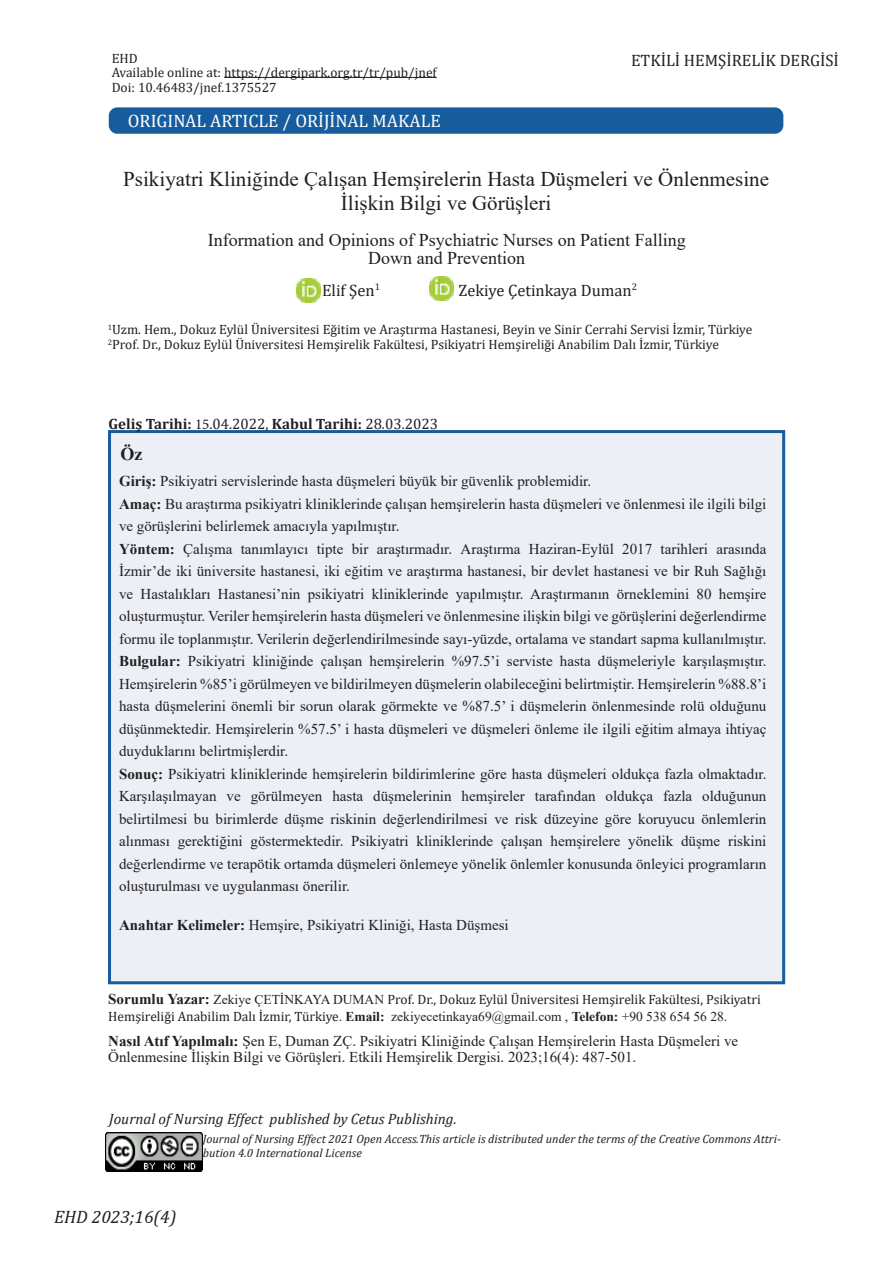
<style>
.page{position:relative;width:893px;height:1263px;background:#fff}
.page>*{position:absolute;margin:0;border:0;box-sizing:border-box;transform-origin:0 0}
.anabaşlık{font:21px/24px "Times New Roman";color:#231f20;text-align:center}
._2__başlık{font:18px "Times New Roman";color:#231f20}
.t1{font:18px "Cambria";color:#fff}
.t2{font:italic 18px "Cambria";color:#231f20}
.t3{font:700 18px "Times New Roman";color:#231f20}
.t4{font:16.5px "Cambria";color:#231f20}
.nasıl_atıf_yaplmalı{font:15px/22.5px "Times New Roman";color:#231f20;text-align:justify}
.t5{font:italic 15px "Cambria";color:#231f20}
.t6{font:700 15px "Cambria";color:#231f20}
.nasıl_atıf_yaplmalı-2{font:13.5px/15.1px "Cambria";color:#231f20}
.t7{font:italic 12px/14.4px "Cambria";color:#231f20}
.s1{font-family:"Minion Pro";font-weight:400}
.s2{font-weight:400}
.s3{font-weight:700}
.s4{font-family:"Times New Roman";font-weight:700;font-size:15px}
.s5{font-family:"Times New Roman"}
.s6{font-family:"Times New Roman";font-weight:700}
</style>
<div class="page">
<div style="left:109px;top:107px;width:674px;height:27px;background:#175d9e;border-radius:9px"></div>
<hr style="left:224px;top:77px;width:213px;height:1px;background:#231f20">
<div style="left:108px;top:430px;width:677px;height:554px;background:#eceff6;border:3px solid #175d9e"></div>
<img style="left:106px;top:1132px;width:96px;height:39px">
<img style="left:297px;top:279px;width:24px;height:24px">
<img style="left:429px;top:276px;width:24px;height:24px">
<p class="nasıl_atıf_yaplmalı-2" style="left:112px;top:51px;width:27px">EHD</p>
<p class="nasıl_atıf_yaplmalı-2" style="left:112px;top:64px;width:327px">Available online at: https://dergipark.org.tr/tr/pub/jnef<br>Doi: 10.46483/jnef.1375527</p>
<p class="t1" style="left:128px;top:111px;width:314px">ORIGINAL ARTICLE / ORİJİNAL MAKALE</p>
<p class="t4" style="left:631px;top:51px;width:209px">ETKİLİ HEMŞİRELİK DERGİSİ</p>
<p class="anabaşlık" style="left:123px;top:166px;width:647px">Psikiyatri Kliniğinde Çalışan Hemşirelerin Hasta Düşmeleri ve Önlenmesine<br>İlişkin Bilgi ve Görüşleri</p>
<p class="_2__başlık" style="left:208px;top:228px;width:479px">Information and Opinions of Psychiatric Nurses on Patient Falling</p>
<p class="_2__başlık" style="left:368px;top:246px;width:158px">Down and Prevention</p>
<p class="t4" style="left:322px;top:280px;width:59px">Elif Şen<sup>1</sup></p>
<p class="nasıl_atıf_yaplmalı-2" style="left:108px;top:322px;width:646px"><sup>1</sup>Uzm. Hem., Dokuz Eylül Üniversitesi Eğitim ve Araştırma Hastanesi, Beyin ve Sinir Cerrahi Servisi İzmir, Türkiye</p>
<p class="nasıl_atıf_yaplmalı-2" style="left:108px;top:337px;width:613px"><sup>2</sup>Prof. Dr., Dokuz Eylül Üniversitesi Hemşirelik Fakültesi, Psikiyatri Hemşireliği Anabilim Dalı İzmir, Türkiye</p>
<p class="t4" style="left:459px;top:280px;width:180px">Zekiye Çetinkaya Duman<sup>2</sup></p>
<p class="t6" style="left:109px;top:413px;width:331px">Geliş Tarihi: <span class="s1">15</span><span class="s2">.04.2022,</span> Kabul Tarihi: <span class="s2">28.03.2023</span></p>
<p class="t3" style="left:120px;top:440px;width:23px">Öz</p>
<p class="nasıl_atıf_yaplmalı" style="left:119px;top:469px;width:473px"><span class="s3">Giriş:</span> Psikiyatri servislerinde hasta düşmeleri büyük bir güvenlik problemidir.</p>
<p class="nasıl_atıf_yaplmalı" style="left:119px;top:492px;width:649px"><span class="s3">Amaç:</span> Bu araştırma psikiyatri kliniklerinde çalışan hemşirelerin hasta düşmeleri ve önlenmesi ile ilgili bilgi ve görüşlerini belirlemek amacıyla yapılmıştır.</p>
<p class="nasıl_atıf_yaplmalı" style="left:119px;top:537px;width:649px"><span class="s3">Yöntem:</span> Çalışma tanımlayıcı tipte bir araştırmadır. Araştırma Haziran-Eylül 2017 tarihleri arasında İzmir’de iki üniversite hastanesi, iki eğitim ve araştırma hastanesi, bir devlet hastanesi ve bir Ruh Sağlığı ve Hastalıkları Hastanesi’nin psikiyatri kliniklerinde yapılmıştır. Araştırmanın örneklemini 80 hemşire oluşturmuştur. Veriler hemşirelerin hasta düşmeleri ve önlenmesine ilişkin bilgi ve görüşlerini değerlendirme formu ile toplanmıştır. Verilerin değerlendirilmesinde sayı-yüzde, ortalama ve standart sapma kullanılmıştır.</p>
<p class="nasıl_atıf_yaplmalı" style="left:119px;top:649px;width:649px"><span class="s3">Bulgular:</span> Psikiyatri kliniğinde çalışan hemşirelerin %97.5’i serviste hasta düşmeleriyle karşılaşmıştır.<br>Hemşirelerin %85’i görülmeyen ve bildirilmeyen düşmelerin olabileceğini belirtmiştir. Hemşirelerin %88.8’i hasta düşmelerini önemli bir sorun olarak görmekte ve %87.5’ i düşmelerin önlenmesinde rolü olduğunu düşünmektedir. Hemşirelerin %57.5’ i hasta düşmeleri ve düşmeleri önleme ile ilgili eğitim almaya ihtiyaç duyduklarını belirtmişlerdir.</p>
<p class="nasıl_atıf_yaplmalı" style="left:119px;top:762px;width:649px"><span class="s3">Sonuç:</span> Psikiyatri kliniklerinde hemşirelerin bildirimlerine göre hasta düşmeleri oldukça fazla olmaktadır.<br>Karşılaşılmayan ve görülmeyen hasta düşmelerinin hemşireler tarafından oldukça fazla olduğunun belirtilmesi bu birimlerde düşme riskinin değerlendirilmesi ve risk düzeyine göre koruyucu önlemlerin alınması gerektiğini göstermektedir. Psikiyatri kliniklerinde çalışan hemşirelere yönelik düşme riskini değerlendirme ve terapötik ortamda düşmeleri önlemeye yönelik önlemler konusunda önleyici programların oluşturulması ve uygulanması önerilir.</p>
<p class="nasıl_atıf_yaplmalı" style="left:119px;top:913px;width:391px"><span class="s3">Anahtar Kelimeler:</span> Hemşire, Psikiyatri Kliniği, Hasta Düşmesi</p>
<p class="nasıl_atıf_yaplmalı-2" style="left:108px;top:991px;width:654px;line-height:16.5px"><span class="s4">Sorumlu Yazar:</span> <span class="s5">Zekiye ÇETİNKAYA DUMAN</span> Prof. Dr., Dokuz Eylül Üniversitesi Hemşirelik Fakültesi, Psikiyatri<br>Hemşireliği Anabilim Dalı İzmir, Türkiye<span class="s5">.</span> <span class="s6">Email:</span> <span class="s5">zekiyecetinkaya69@gmail.com ,</span> <span class="s6">Telefon:</span> <span class="s5">+90 538 654 56 28.</span></p>
<p class="nasıl_atıf_yaplmalı" style="left:108px;top:1032px;width:631px;line-height:16.5px"><span class="s3">Nasıl Atıf Yapılmalı:</span> Şen E, Duman ZÇ. Psikiyatri Kliniğinde Çalışan Hemşirelerin Hasta Düşmeleri ve<br>Önlenmesine İlişkin Bilgi ve Görüşleri. Etkili Hemşirelik Dergisi. 2023;16(4): 487-501.</p>
<p class="t5" style="left:109px;top:1109px;width:349px">Journal of Nursing Effect published by Cetus Publishing.</p>
<p class="t7" style="left:203px;top:1131px;width:580px">Journal of Nursing Effect 2021 Open Access.This article is distributed under the terms of the Creative Commons Attri&shy;bution 4.0 International License</p>
<p class="t2" style="left:54px;top:1204px;width:124px">EHD 2023;16(4)</p>
</div>
